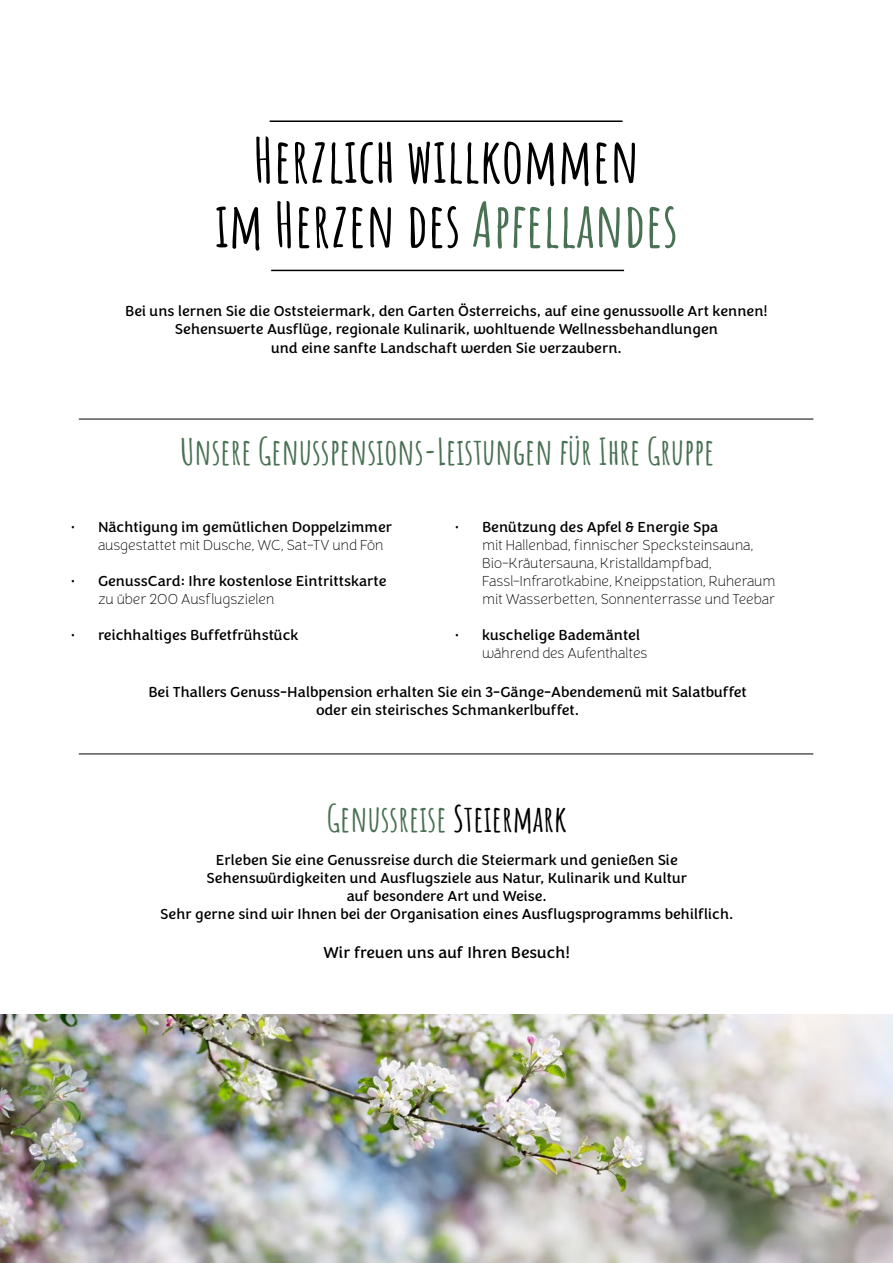
<style>
.page{position:relative;width:893px;height:1263px;background:#fff}
.page>*{position:absolute;margin:0;border:0;box-sizing:border-box;transform-origin:0 0}
.t1{font:700 61.5px/64.5px "Amatic SC";color:#000;text-align:center}
.t2{font:700 36px "Amatic SC";color:#497153}
.t3{font:16.5px "Congenial";color:#000}
.t4{font:15px/18px "Congenial";color:#000;text-align:center}
.t5{font:100 15px/18px "Congenial";color:#000}
.s1{color:#497153}
.s2{color:#000}
</style>
<div class="page">
<hr style="left:270px;top:120px;width:353px;height:2px;background:#000">
<hr style="left:271px;top:270px;width:353px;height:1px;background:#000">
<hr style="left:79px;top:419px;width:734px;height:1px;background:#000">
<hr style="left:79px;top:754px;width:734px;height:1px;background:#000">
<img style="left:0;top:1014px;width:893px;height:249px">
<h1 class="t1" style="left:215px;top:124px;width:465px">Herzlich willkommen<br>im Herzen des <span class="s1">Apfellandes</span></h1>
<p class="t4" style="left:125px;top:303px;width:644px">Bei uns lernen Sie die Oststeiermark, den Garten Österreichs, auf eine genussvolle Art kennen!<br>Sehenswerte Ausflüge, regionale Kulinarik, wohltuende Wellnessbehandlungen<br>und eine sanfte Landschaft werden Sie verzaubern.</p>
<h2 class="t2" style="left:180px;top:424px;width:536px">Unsere Genusspensions-Leistungen für Ihre Gruppe</h2>
<p class="t4" style="left:71px;top:518px;width:323px">• Nächtigung im gemütlichen Doppelzimmer</p>
<p class="t5" style="left:98px;top:536px;width:287px">ausgestattet mit Dusche, WC, Sat-TV und Fön</p>
<p class="t4" style="left:71px;top:572px;width:317px">• GenussCard: Ihre kostenlose Eintrittskarte</p>
<p class="t5" style="left:98px;top:590px;width:178px">zu über 200 Ausflugszielen</p>
<p class="t4" style="left:71px;top:626px;width:229px">• reichhaltiges Buffetfrühstück</p>
<p class="t4" style="left:455px;top:518px;width:265px">• Benützung des Apfel &amp; Energie Spa</p>
<p class="t5" style="left:482px;top:536px;width:295px">mit Hallenbad, finnischer Specksteinsauna, Bio-Kräutersauna, Kristalldampfbad, Fassl-Infrarotkabine, Kneippstation, Ruheraum mit Wasserbetten, Sonnenterrasse und Teebar</p>
<p class="t4" style="left:455px;top:626px;width:186px">• kuschelige Bademäntel</p>
<p class="t5" style="left:482px;top:644px;width:167px">während des Aufenthaltes</p>
<p class="t4" style="left:148px;top:683px;width:600px">Bei Thallers Genuss-Halbpension erhalten Sie ein 3-Gänge-Abendemenü mit Salatbuffet oder ein steirisches Schmankerlbuffet.</p>
<h2 class="t2" style="left:327px;top:791px;width:241px">Genussreise <span class="s2">Steiermark</span></h2>
<p class="t4" style="left:160px;top:851px;width:575px">Erleben Sie eine Genussreise durch die Steiermark und genießen Sie Sehenswürdigkeiten und Ausflugsziele aus Natur, Kulinarik und Kultur<br>auf besondere Art und Weise.<br>Sehr gerne sind wir Ihnen bei der Organisation eines Ausflugsprogramms behilflich.</p>
<p class="t3" style="left:324px;top:942px;width:248px">Wir freuen uns auf Ihren Besuch!</p>
</div>
